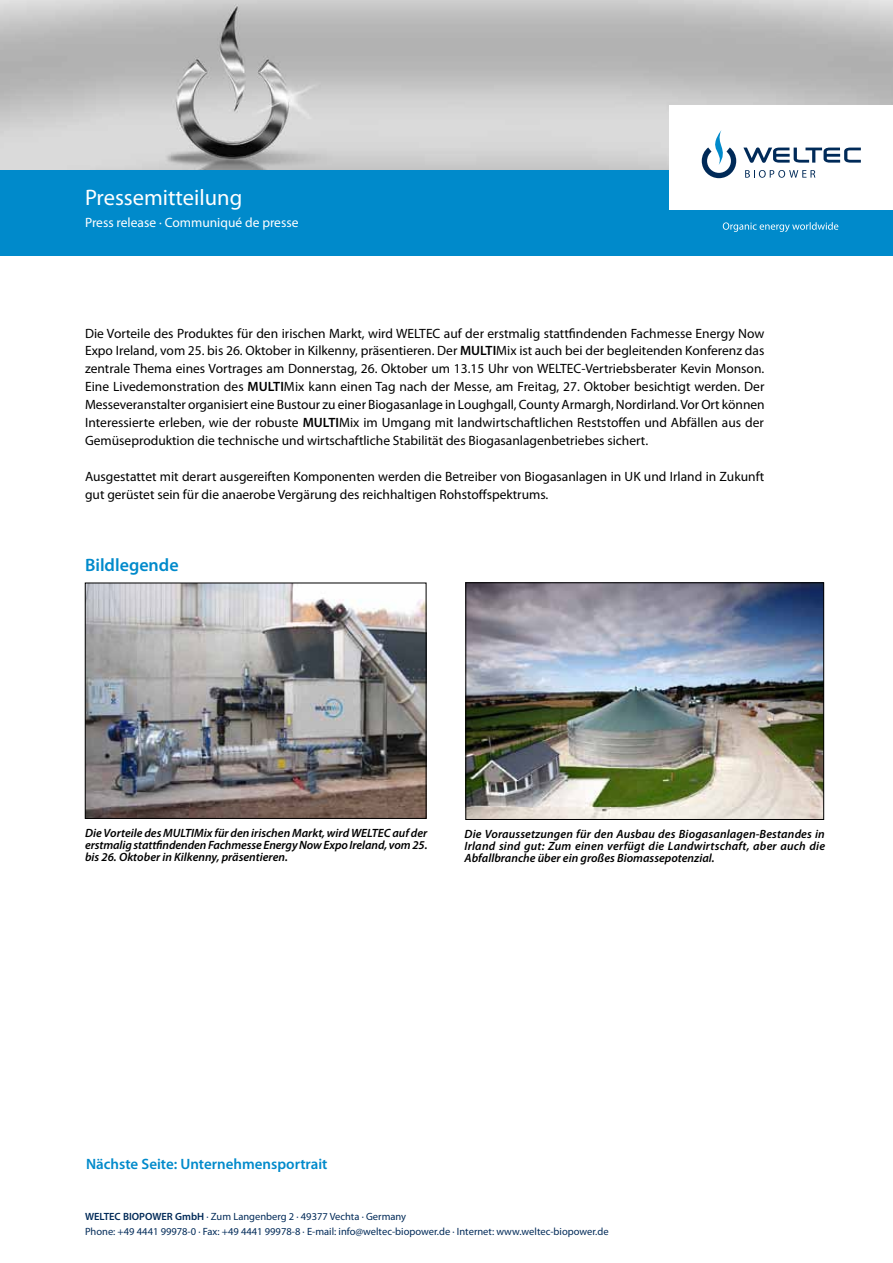
<style>
.page{position:relative;width:893px;height:1263px;background:#fff}
.page>*{position:absolute;margin:0;border:0;box-sizing:border-box;transform-origin:0 0}
.t1{font:22.5px "Myriad Pro";color:#fff}
.t2{font:600 18px "Myriad Pro";color:#008acb}
.t3{font:600 15px "Myriad Pro";color:#008acb}
.t4{font:13.5px/18px "Myriad Pro";color:#000;text-align:justify}
.t5{font:13.5px "Myriad Pro";color:#fff}
.t6{font:italic 600 12px/12px "Myriad Pro";color:#000;text-align:justify}
.t7{font:10.5px/15px "Myriad Pro";color:#002a58}
.s1{font-weight:600}
</style>
<div class="page">
<img style="left:0;top:0;width:893px;height:170px">
<div style="left:0;top:170px;width:893px;height:85px;background:#008acb"></div>
<div style="left:670px;top:106px;width:223px;height:104px;background:#fff"></div>
<svg style="left:723px;top:222px;width:115px;height:10px"></svg>
<svg style="left:702px;top:130px;width:34px;height:48px"></svg>
<svg style="left:743px;top:147px;width:118px;height:16px"></svg>
<svg style="left:745px;top:170px;width:70px;height:8px"></svg>
<img style="left:87px;top:585px;width:337px;height:232px">
<div style="left:85px;top:583px;width:341px;height:236px;border:1px solid #000"></div>
<img style="left:468px;top:585px;width:354px;height:233px">
<div style="left:466px;top:583px;width:358px;height:237px;border:1px solid #000"></div>
<h1 class="t1" style="left:85px;top:184px;width:159px">Pressemitteilung</h1>
<p class="t5" style="left:85px;top:214px;width:215px">Press release · Communiqué de presse</p>
<p class="t4" style="left:85px;top:324px;width:681px">Die Vorteile des Produktes für den irischen Markt, wird WELTEC auf der erstmalig stattfindenden Fachmesse Energy Now Expo Ireland, vom 25. bis 26. Oktober in Kilkenny, präsentieren. Der <span class="s1">MULTI</span>Mix ist auch bei der begleitenden Konferenz das zentrale Thema eines Vortrages am Donnerstag, 26. Oktober um 13.15 Uhr von WELTEC-Vertriebsberater Kevin Monson.<br>Eine Livedemonstration des <span class="s1">MULTI</span>Mix kann einen Tag nach der Messe, am Freitag, 27. Oktober besichtigt werden. Der Messeveranstalter organisiert eine Bustour zu einer Biogasanlage in Loughgall, County Armargh, Nordirland. Vor Ort können Interessierte erleben, wie der robuste <span class="s1">MULTI</span>Mix im Umgang mit landwirtschaftlichen Reststoffen und Abfällen aus der Gemüseproduktion die technische und wirtschaftliche Stabilität des Biogasanlagenbetriebes sichert.</p>
<p class="t4" style="left:85px;top:468px;width:681px">Ausgestattet mit derart ausgereiften Komponenten werden die Betreiber von Biogasanlagen in UK und Irland in Zukunft gut gerüstet sein für die anaerobe Vergärung des reichhaltigen Rohstoffspektrums.</p>
<h2 class="t2" style="left:85px;top:553px;width:95px">Bildlegende</h2>
<p class="t6" style="left:85px;top:826px;width:344px">Die Vorteile des MULTIMix für den irischen Markt, wird WELTEC auf der erstmalig stattfindenden Fachmesse Energy Now Expo Ireland, vom 25. bis 26. Oktober in Kilkenny, präsentieren.</p>
<p class="t6" style="left:465px;top:827px;width:362px">Die Voraussetzungen für den Ausbau des Biogasanlagen-Bestandes in Irland sind gut: Zum einen verfügt die Landwirtschaft, aber auch die Abfallbranche über ein großes Biomassepotenzial.</p>
<p class="t3" style="left:86px;top:1155px;width:243px">Nächste Seite: Unternehmensportrait</p>
<p class="t7" style="left:85px;top:1209px;width:525px"><span class="s1">WELTEC BIOPOWER GmbH</span> · Zum Langenberg 2 · 49377 Vechta · Germany<br>Phone: +49 4441 99978-0 · Fax: +49 4441 99978-8 · E-mail: info@weltec-biopower.de · Internet: www.weltec-biopower.de</p>
</div>
